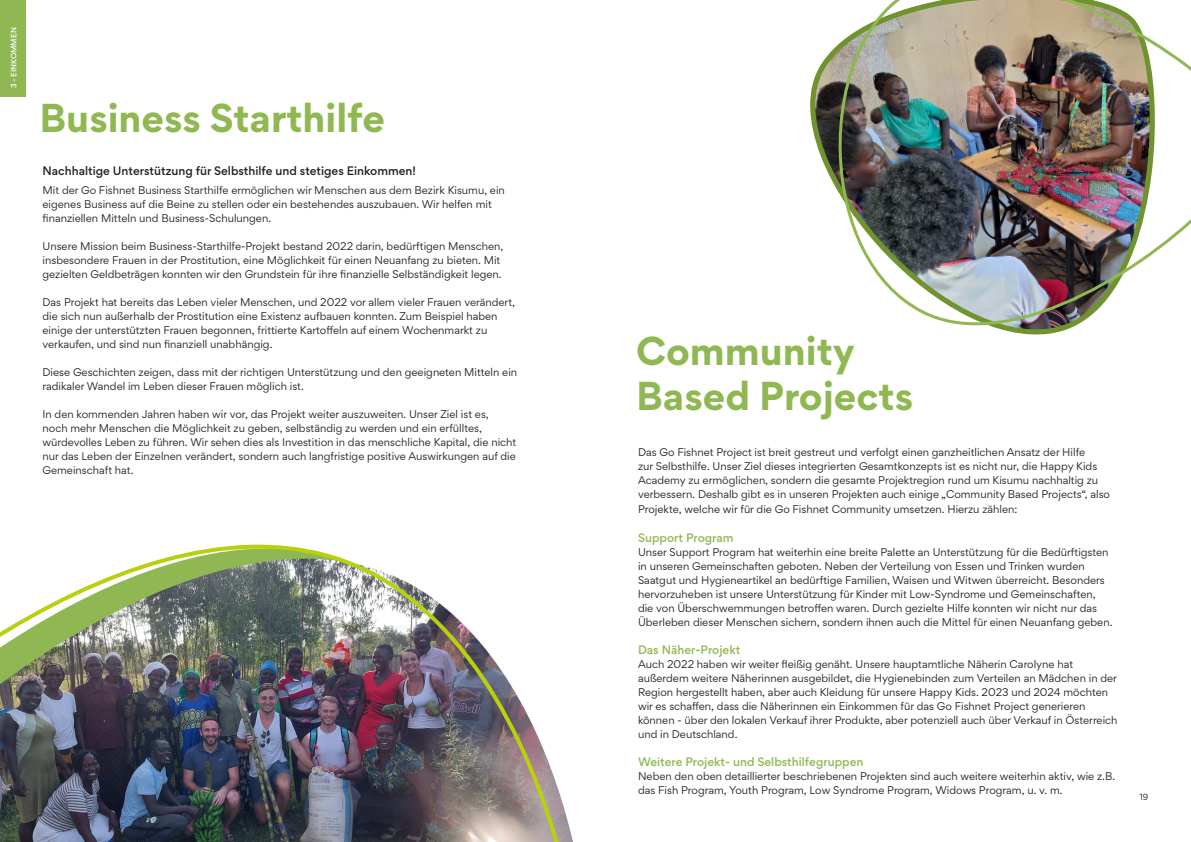
<style>
.page{position:relative;width:1191px;height:842px;background:#fff}
.page>*{position:absolute;margin:0;border:0;box-sizing:border-box;transform-origin:0 0}
.Headline_2{font:700 36px "Gordita";color:#8fb852}
.Fließtext__Klein{font:500 11px "Gordita";color:#8fb852}
.Fließtext__Klein-2{font:500 11px "Gordita";color:#231f20}
.Fließtext__Klein-3{font:10px/14px "Gordita";color:#231f20}
.t1{font:8px "Gordita";color:#231f20}
.Fließtext__Groß{font:500 7px "Gordita";letter-spacing:.01em;color:#fff}
</style>
<div class="page">
<svg style="left:810px;top:44px;width:263px;height:291px"></svg>
<img style="left:838px;top:0;width:353px;height:327px">
<img style="left:0;top:545px;width:573px;height:297px">
<div style="left:0;top:0;width:25px;height:96px;background:#8fb852"></div>
<p class="Fließtext__Groß" style="left:9px;top:88px;width:62px;rotate:-90deg">3 - EINKOMMEN</p>
<p class="Headline_2" style="left:40px;top:90px;width:347px">Business Starthilfe</p>
<p class="Fließtext__Klein-2" style="left:43px;top:162px;width:375px">Nachhaltige Unterstützung für Selbsthilfe und stetiges Einkommen!</p>
<p class="Fließtext__Klein-3" style="left:43px;top:183px;width:464px">Mit der Go Fishnet Business Starthilfe ermöglichen wir Menschen aus dem Bezirk Kisumu, ein eigenes Business auf die Beine zu stellen oder ein bestehendes auszubauen. Wir helfen mit finanziellen Mitteln und Business-Schulungen.</p>
<p class="Fließtext__Klein-3" style="left:43px;top:239px;width:462px">Unsere Mission beim Business-Starthilfe-Projekt bestand 2022 darin, bedürftigen Menschen, insbesondere Frauen in der Prostitution, eine Möglichkeit für einen Neuanfang zu bieten. Mit gezielten Geldbeträgen konnten wir den Grundstein für ihre finanzielle Selbständigkeit legen.</p>
<p class="Fließtext__Klein-3" style="left:43px;top:295px;width:474px">Das Projekt hat bereits das Leben vieler Menschen, und 2022 vor allem vieler Frauen verändert, die sich nun außerhalb der Prostitution eine Existenz aufbauen konnten. Zum Beispiel haben einige der unterstützten Frauen begonnen, frittierte Kartoffeln auf einem Wochenmarkt zu verkaufen, und sind nun finanziell unabhängig.</p>
<p class="Fließtext__Klein-3" style="left:43px;top:365px;width:476px">Diese Geschichten zeigen, dass mit der richtigen Unterstützung und den geeigneten Mitteln ein radikaler Wandel im Leben dieser Frauen möglich ist.</p>
<p class="Fließtext__Klein-3" style="left:43px;top:407px;width:475px">In den kommenden Jahren haben wir vor, das Projekt weiter auszuweiten. Unser Ziel ist es, noch mehr Menschen die Möglichkeit zu geben, selbständig zu werden und ein erfülltes, würdevolles Leben zu führen. Wir sehen dies als Investition in das menschliche Kapital, die nicht nur das Leben der Einzelnen verändert, sondern auch langfristige positive Auswirkungen auf die Gemeinschaft hat.</p>
<p class="Headline_2" style="left:636px;top:322px;width:220px">Community</p>
<p class="Headline_2" style="left:636px;top:367px;width:278px">Based Projects</p>
<p class="Fließtext__Klein-3" style="left:638px;top:444px;width:473px">Das Go Fishnet Project ist breit gestreut und verfolgt einen ganzheitlichen Ansatz der Hilfe<br>zur Selbsthilfe. Unser Ziel dieses integrierten Gesamtkonzepts ist es nicht nur, die Happy Kids Academy zu ermöglichen, sondern die gesamte Projektregion rund um Kisumu nachhaltig zu verbessern. Deshalb gibt es in unseren Projekten auch einige „Community Based Projects“, also</p>
<p class="Fließtext__Klein-3" style="left:638px;top:501px;width:381px">Projekte, welche wir für die Go Fishnet Community umsetzen. Hierzu zählen:</p>
<p class="Fließtext__Klein" style="left:638px;top:529px;width:97px">Support Program</p>
<p class="Fließtext__Klein-3" style="left:638px;top:544px;width:476px">Unser Support Program hat weiterhin eine breite Palette an Unterstützung für die Bedürftigsten in unseren Gemeinschaften geboten. Neben der Verteilung von Essen und Trinken wurden Saatgut und Hygieneartikel an bedürftige Familien, Waisen und Witwen überreicht. Besonders hervorzuheben ist unsere Unterstützung für Kinder mit Low-Syndrome und Gemeinschaften, die von Überschwemmungen betroffen waren. Durch gezielte Hilfe konnten wir nicht nur das Überleben dieser Menschen sichern, sondern ihnen auch die Mittel für einen Neuanfang geben.</p>
<p class="Fließtext__Klein" style="left:638px;top:641px;width:104px">Das Näher-Projekt</p>
<p class="Fließtext__Klein-3" style="left:638px;top:656px;width:481px">Auch 2022 haben wir weiter fleißig genäht. Unsere hauptamtliche Näherin Carolyne hat außerdem weitere Näherinnen ausgebildet, die Hygienebinden zum Verteilen an Mädchen in der Region hergestellt haben, aber auch Kleidung für unsere Happy Kids. 2023 und 2024 möchten wir es schaffen, dass die Näherinnen ein Einkommen für das Go Fishnet Project generieren können - über den lokalen Verkauf ihrer Produkte, aber potenziell auch über Verkauf in Österreich und in Deutschland.</p>
<p class="Fließtext__Klein" style="left:638px;top:753px;width:227px">Weitere Projekt- und Selbsthilfegruppen</p>
<p class="Fließtext__Klein-3" style="left:638px;top:768px;width:478px">Neben den oben detaillierter beschriebenen Projekten sind auch weitere weiterhin aktiv, wie z.B. das Fish Program, Youth Program, Low Syndrome Program, Widows Program, u. v. m.</p>
<p class="t1" style="left:1139px;top:791px;width:10px">19</p>
</div>
